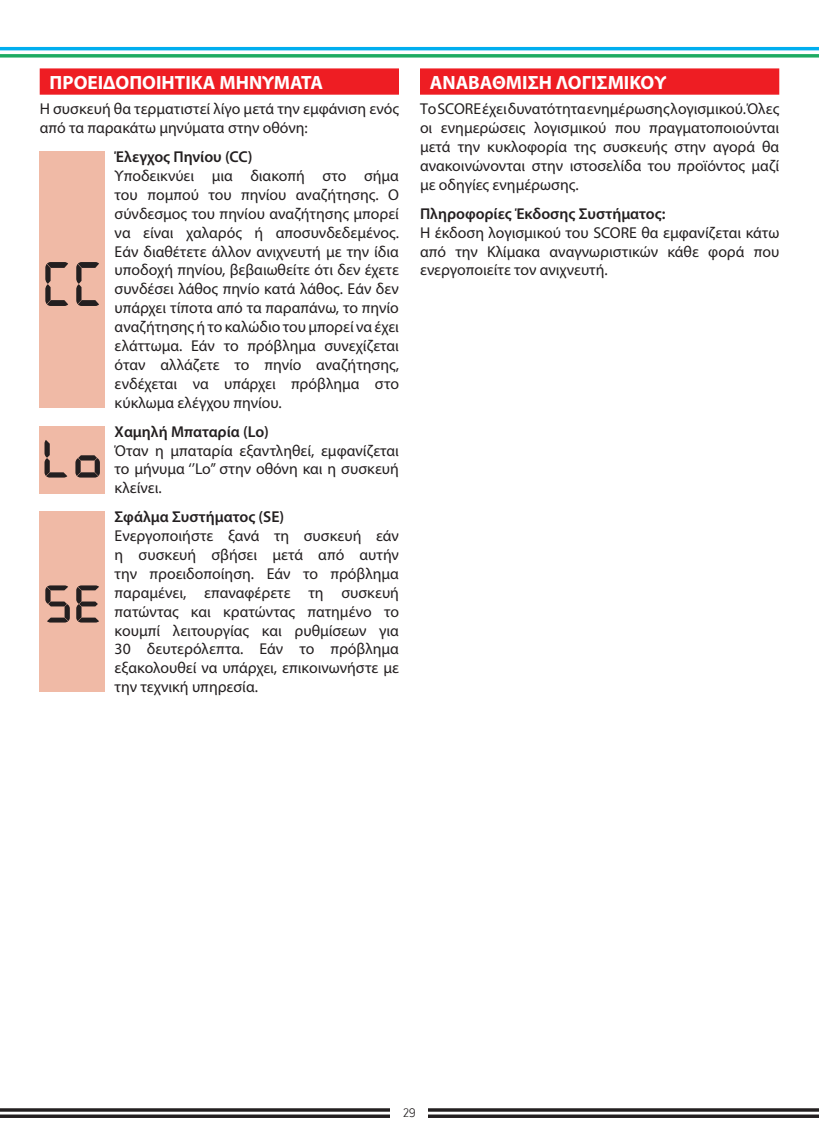
<style>
.page{position:relative;width:819px;height:1141px;background:#fff}
.page>*{position:absolute;margin:0;border:0;box-sizing:border-box;transform-origin:0 0}
.t1{font:700 19.25px "Myriad Pro";color:#fff}
.t2{font:15.75px/18.9px "Myriad Pro";color:#231f20;text-align:justify}
.t3{font:600 15.75px "Myriad Pro";color:#231f20}
.t4{font:12.25px "Lintel";color:#231f20}
</style>
<div class="page">
<svg style="left:0;top:47px;width:819px;height:11px"></svg>
<svg style="left:0;top:1108px;width:819px;height:10px"></svg>
<div style="left:390px;top:1107px;width:38px;height:13px;background:#fff"></div>
<div style="left:40px;top:68px;width:359px;height:27px;background:#ee1d23"></div>
<div style="left:40px;top:151px;width:65px;height:257px;background:#f0baa6"></div>
<svg style="left:45px;top:262px;width:23px;height:44px"></svg>
<svg style="left:76px;top:262px;width:23px;height:44px"></svg>
<div style="left:40px;top:426px;width:65px;height:67px;background:#f0baa6"></div>
<svg style="left:44px;top:440px;width:23px;height:38px"></svg>
<svg style="left:75px;top:455px;width:25px;height:23px"></svg>
<div style="left:40px;top:511px;width:65px;height:181px;background:#f0baa6"></div>
<svg style="left:45px;top:585px;width:25px;height:38px"></svg>
<svg style="left:76px;top:585px;width:23px;height:38px"></svg>
<div style="left:420px;top:68px;width:359px;height:27px;background:#ee1d23"></div>
<p class="t1" style="left:50px;top:70px;width:275px">ΠΡΟΕΙΔΟΠΟΙΗΤΙΚΑ ΜΗΝΥΜΑΤΑ</p>
<p class="t2" style="left:40px;top:99px;width:361px">Η συσκευή θα τερματιστεί λίγο μετά την εμφάνιση ενός από τα παρακάτω μηνύματα στην οθόνη:</p>
<p class="t3" style="left:115px;top:147px;width:139px">Έλεγχος Πηνίου (CC)</p>
<p class="t2" style="left:115px;top:166px;width:286px">Υποδεικνύει μια διακοπή στο σήμα του πομπού του πηνίου αναζήτησης. Ο σύνδεσμος του πηνίου αναζήτησης μπορεί να είναι χαλαρός ή αποσυνδεδεμένος.<br>Εάν διαθέτετε άλλον ανιχνευτή με την ίδια υποδοχή πηνίου, βεβαιωθείτε ότι δεν έχετε συνδέσει λάθος πηνίο κατά λάθος. Εάν δεν υπάρχει τίποτα από τα παραπάνω, το πηνίο αναζήτησης ή το καλώδιο του μπορεί να έχει ελάττωμα. Εάν το πρόβλημα συνεχίζεται όταν αλλάζετε το πηνίο αναζήτησης, ενδέχεται να υπάρχει πρόβλημα στο κύκλωμα ελέγχου πηνίου.</p>
<p class="t3" style="left:115px;top:421px;width:156px">Χαμηλή Μπαταρία (Lo)</p>
<p class="t2" style="left:115px;top:441px;width:286px">Όταν η μπαταρία εξαντληθεί, εμφανίζεται το μήνυμα ‘’Lo’’ στην οθόνη και η συσκευή κλείνει.</p>
<p class="t3" style="left:115px;top:507px;width:171px">Σφάλμα Συστήματος (SE)</p>
<p class="t2" style="left:115px;top:526px;width:286px">Ενεργοποιήστε ξανά τη συσκευή εάν η συσκευή σβήσει μετά από αυτήν την προειδοποίηση. Εάν το πρόβλημα παραμένει, επαναφέρετε τη συσκευή πατώντας και κρατώντας πατημένο το κουμπί λειτουργίας και ρυθμίσεων για 30 δευτερόλεπτα. Εάν το πρόβλημα εξακολουθεί να υπάρχει, επικοινωνήστε με την τεχνική υπηρεσία.</p>
<p class="t1" style="left:430px;top:70px;width:238px">ΑΝΑΒΑΘΜΙΣΗ ΛΟΓΙΣΜΙΚΟΥ</p>
<p class="t2" style="left:420px;top:99px;width:361px">Το SCORE έχει δυνατότητα ενημέρωσης λογισμικού. Όλες οι ενημερώσεις λογισμικού που πραγματοποιούνται μετά την κυκλοφορία της συσκευής στην αγορά θα ανακοινώνονται στην ιστοσελίδα του προϊόντος μαζί με οδηγίες ενημέρωσης.</p>
<p class="t3" style="left:420px;top:203px;width:247px">Πληροφορίες Έκδοσης Συστήματος:</p>
<p class="t2" style="left:420px;top:223px;width:361px">Η έκδοση λογισμικού του SCORE θα εμφανίζεται κάτω από την Κλίμακα αναγνωριστικών κάθε φορά που ενεργοποιείτε τον ανιχνευτή.</p>
<p class="t4" style="left:403px;top:1104px;width:14px">29</p>
</div>
